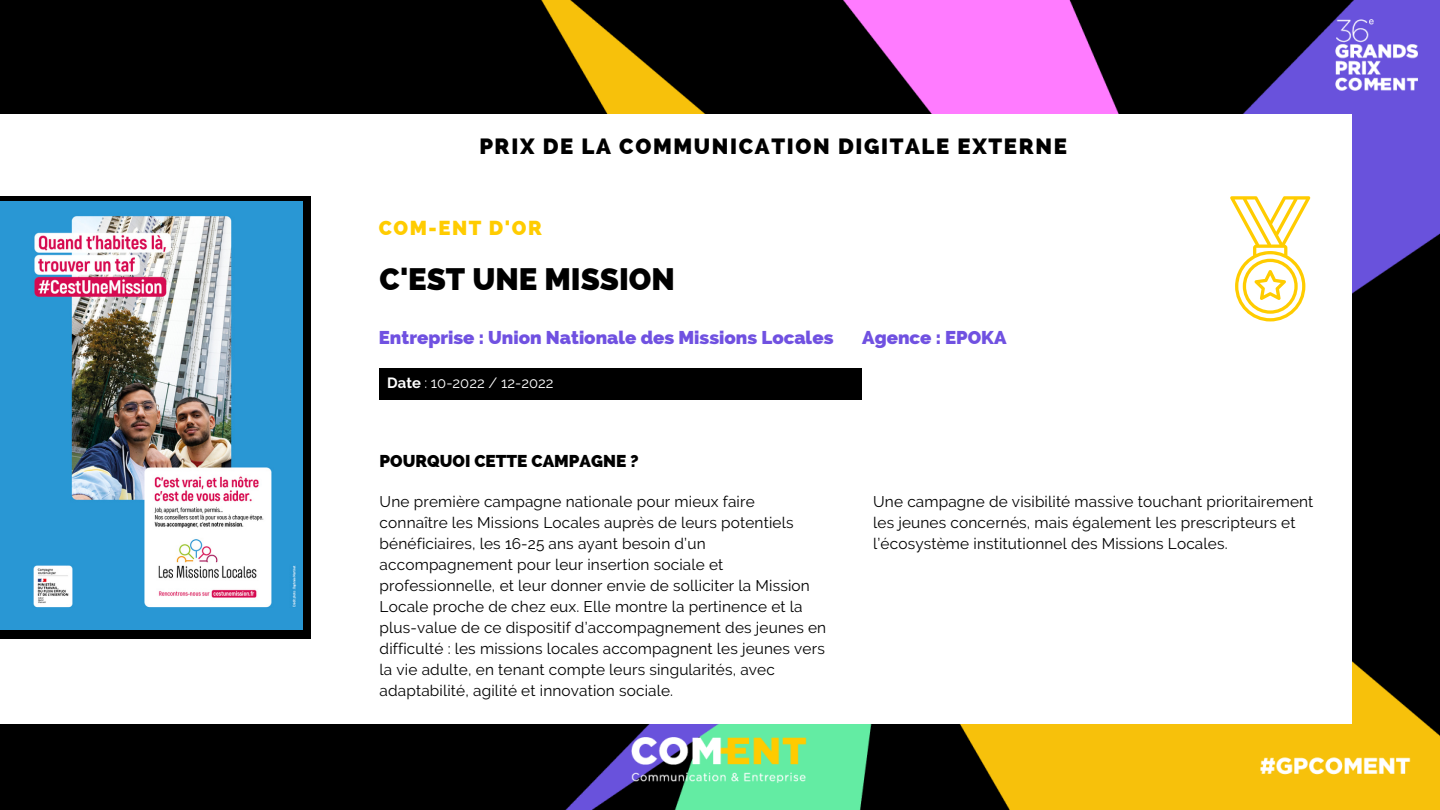
<style>
.page{position:relative;width:1440px;height:810px;background:#fff}
.page>*{position:absolute;margin:0;border:0;box-sizing:border-box;transform-origin:0 0}
.t1{font:800 31.1px "Raleway";color:#000}
.t2{font:800 22.1px "Raleway";letter-spacing:.075em;color:#000}
.t3{font:800 20.2px "Raleway";letter-spacing:.075em;color:#fc0}
.t4{font:800 18.6px "Raleway";color:#7051e1}
.t5{font:800 17.2px "Raleway";color:#000}
.t6{font:15.4px/21px "Raleway";letter-spacing:.01em;color:#000}
.t7{font:14.8px "Raleway";color:#fff}
.s1{font-weight:700}
</style>
<div class="page">
<img style="left:0;top:0;width:1440px;height:810px">
<div style="left:0;top:114px;width:1352px;height:610px;background:#fff"></div>
<div style="left:379px;top:369px;width:483px;height:31px;background:#000"></div>
<div style="left:0;top:196px;width:310px;height:442px;background:#000"></div>
<img style="left:0;top:202px;width:302px;height:427px">
<svg style="left:1230px;top:196px;width:80px;height:125px"></svg>
<h2 class="t2" style="left:479px;top:133px;width:589px">PRIX DE LA COMMUNICATION DIGITALE EXTERNE</h2>
<h3 class="t3" style="left:379px;top:216px;width:164px">COM-ENT D'OR</h3>
<h1 class="t1" style="left:380px;top:261px;width:297px">C'EST UNE MISSION</h1>
<p class="t4" style="left:379px;top:327px;width:456px">Entreprise : Union Nationale des Missions Locales</p>
<p class="t4" style="left:862px;top:327px;width:146px">Agence : EPOKA</p>
<p class="t7" style="left:387px;top:374px;width:168px"><span class="s1">Date</span> : 10-2022 / 12-2022</p>
<p class="t5" style="left:380px;top:451px;width:261px">POURQUOI CETTE CAMPAGNE ?</p>
<p class="t6" style="left:380px;top:491px;width:448px">Une première campagne nationale pour mieux faire connaître les Missions Locales auprès de leurs potentiels bénéficiaires, les 16-25 ans ayant besoin d’un accompagnement pour leur insertion sociale et professionnelle, et leur donner envie de solliciter la Mission Locale proche de chez eux. Elle montre la pertinence et la plus-value de ce dispositif d’accompagnement des jeunes en difficulté : les missions locales accompagnent les jeunes vers la vie adulte, en tenant compte leurs singularités, avec adaptabilité, agilité et innovation sociale.</p>
<p class="t6" style="left:873px;top:491px;width:442px">Une campagne de visibilité massive touchant prioritairement les jeunes concernés, mais également les prescripteurs et l’écosystème institutionnel des Missions Locales.</p>
</div>
